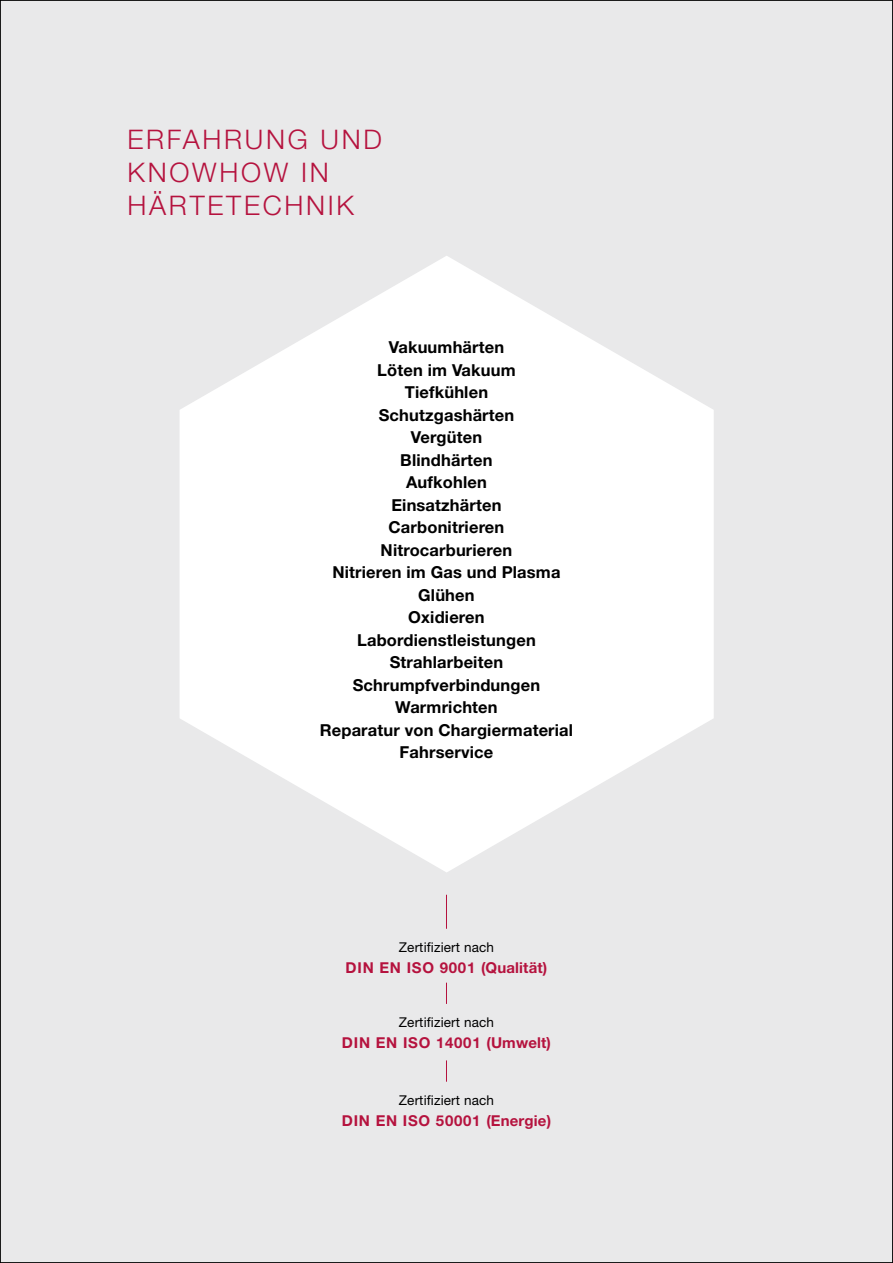
<style>
.page{position:relative;width:893px;height:1263px;background:#e9e9ea}
.page>*{position:absolute;margin:0;border:0;box-sizing:border-box;transform-origin:0 0}
.t1{font:300 27px/33px "Helvetica Neue";letter-spacing:.1em;color:#b5123e}
.t2{font:700 16.5px/22.5px "Helvetica Neue";letter-spacing:.01em;color:#000;text-align:center}
.t3{font:700 15px "Helvetica Neue";letter-spacing:.05em;color:#b5123e}
.t4{font:13.5px "Helvetica Neue";letter-spacing:.01em;color:#000}
</style>
<div class="page">
<svg style="left:180px;top:256px;width:534px;height:616px;fill:#fff"></svg>
<hr style="left:446px;top:895px;width:1px;height:34px;background:#b5123e">
<svg style="left:446px;top:983px;width:1px;height:21px"></svg>
<svg style="left:446px;top:1060px;width:1px;height:22px"></svg>
<svg style="left:892px;top:0;width:1px;height:1263px"></svg>
<h1 class="t1" style="left:128px;top:122px;width:256px">ERFAHRUNG UND<br>KNOWHOW IN<br>HÄRTETECHNIK</h1>
<p class="t2" style="left:320px;top:336px;width:255px">Vakuumhärten<br>Löten im Vakuum<br>Tiefkühlen<br>Schutzgashärten<br>Vergüten<br>Blindhärten<br>Aufkohlen<br>Einsatzhärten<br>Carbonitrieren<br>Nitrocarburieren<br>Nitrieren im Gas und Plasma<br>Glühen<br>Oxidieren<br>Labordienstleistungen<br>Strahlarbeiten<br>Schrumpfverbindungen<br>Warmrichten<br>Reparatur von Chargiermaterial<br>Fahrservice</p>
<p class="t4" style="left:399px;top:939px;width:97px">Zertifiziert nach</p>
<p class="t3" style="left:346px;top:958px;width:203px">DIN EN ISO 9001 (Qualität)</p>
<p class="t4" style="left:399px;top:1014px;width:97px">Zertifiziert nach</p>
<p class="t3" style="left:342px;top:1033px;width:211px">DIN EN ISO 14001 (Umwelt)</p>
<p class="t4" style="left:399px;top:1092px;width:97px">Zertifiziert nach</p>
<p class="t3" style="left:342px;top:1111px;width:211px">DIN EN ISO 50001 (Energie)</p>
</div>
